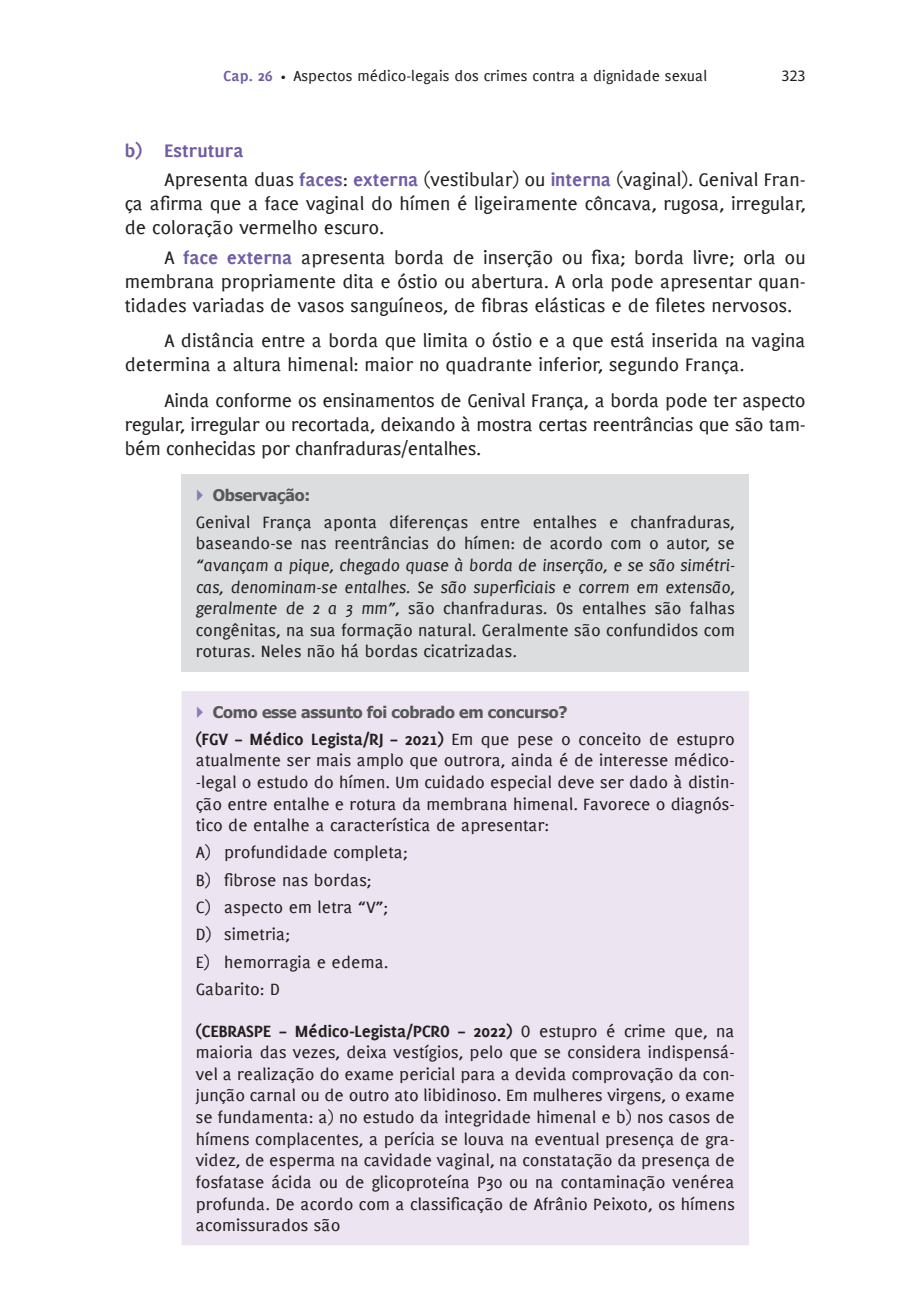
<style>
.page{position:relative;width:908px;height:1304px;background:#fff}
.page>*{position:absolute;margin:0;border:0;box-sizing:border-box;transform-origin:0 0}
.TEXTO{font:20px/24px "PF Muse";letter-spacing:-.005em;color:#231f20;text-align:justify}
.LISTA{font:700 20px "PF Muse";color:#6f5da5}
.IMPORTANTE_-_texto{font:18px/21.6px "PF Muse";color:#231f20;text-align:justify}
.IMPORTANTE_-_texto-a{font:18px "PF Muse";color:#231f20}
.t1{font:16px "PF Muse";color:#231f20}
.t2{font:700 16px "Tahoma";letter-spacing:-.015em;color:#57585a}
.t3{font:16px "Myriad Pro";color:#231f20}
.s1{font-weight:700;color:#6f5da5}
.s2{font-size:12px}
.s3{font-style:italic}
.s4{font-weight:700}
</style>
<div class="page">
<div style="left:181px;top:474px;width:567px;height:198px;background:#dcdddf"></div>
<div style="left:181px;top:691px;width:567px;height:554px;background:#ece5f1"></div>
<svg style="left:197px;top:706px;width:6px;height:12px"></svg>
<p class="t1" style="left:223px;top:66px;width:485px"><span class="s1">Cap. 26</span> <span class="s2">•</span> Aspectos médico-legais dos crimes contra a dignidade sexual</p>
<p class="t3" style="left:781px;top:65px;width:26px">323</p>
<p class="LISTA" style="left:125px;top:138px;width:120px">b) Estrutura</p>
<p class="TEXTO" style="left:125px;top:168px;width:682px;text-indent:40px">Apresenta duas <span class="s1">faces</span>: <span class="s1">externa</span> (vestibular) ou <span class="s1">interna</span> (vaginal). Genival Fran&shy;ça afirma que a face vaginal do hímen é ligeiramente côncava, rugosa, irregular, de coloração vermelho escuro.</p>
<p class="TEXTO" style="left:125px;top:245px;width:682px;text-indent:40px">A <span class="s1">face externa</span> apresenta borda de inserção ou fixa; borda livre; orla ou membrana propriamente dita e óstio ou abertura. A orla pode apresentar quan&shy;tidades variadas de vasos sanguíneos, de fibras elásticas e de filetes nervosos.</p>
<p class="TEXTO" style="left:125px;top:329px;width:682px;text-indent:40px">A distância entre a borda que limita o óstio e a que está inserida na vagina determina a altura himenal: maior no quadrante inferior, segundo França.</p>
<p class="TEXTO" style="left:125px;top:388px;width:682px;text-indent:40px">Ainda conforme os ensinamentos de Genival França, a borda pode ter aspecto regular, irregular ou recortada, deixando à mostra certas reentrâncias que são tam&shy;bém conhecidas por chanfraduras/entalhes.</p>
<p class="t2" style="left:213px;top:483px;width:99px">Observação:</p>
<p class="IMPORTANTE_-_texto" style="left:196px;top:511px;width:540px">Genival França aponta diferenças entre entalhes e chanfraduras, baseando-se nas reentrâncias do hímen: de acordo com o autor, se <span class="s3">“avançam a pique, chegado quase à borda de inserção, e se são simétri&shy;cas, denominam-se entalhes. Se são superficiais e correm em extensão, geralmente de 2 a 3 mm”</span>, são chanfraduras. Os entalhes são falhas congênitas, na sua formação natural. Geralmente são confundidos com roturas. Neles não há bordas cicatrizadas.</p>
<p class="t2" style="left:213px;top:700px;width:356px">Como esse assunto foi cobrado em concurso?</p>
<p class="IMPORTANTE_-_texto" style="left:196px;top:728px;width:540px"><span class="s4">(FGV – Médico Legista/RJ – 2021)</span> Em que pese o conceito de estupro atualmente ser mais amplo que outrora, ainda é de interesse médico--legal o estudo do hímen. Um cuidado especial deve ser dado à distin&shy;ção entre entalhe e rotura da membrana himenal. Favorece o diagnós&shy;tico de entalhe a característica de apresentar:</p>
<p class="IMPORTANTE_-_texto-a" style="left:196px;top:842px;width:213px">A) profundidade completa;</p>
<p class="IMPORTANTE_-_texto-a" style="left:196px;top:869px;width:177px">B) fibrose nas bordas;</p>
<p class="IMPORTANTE_-_texto-a" style="left:196px;top:896px;width:194px">C) aspecto em letra “V”;</p>
<p class="IMPORTANTE_-_texto-a" style="left:196px;top:923px;width:96px">D) simetria;</p>
<p class="IMPORTANTE_-_texto-a" style="left:196px;top:951px;width:194px">E) hemorragia e edema.</p>
<p class="IMPORTANTE_-_texto" style="left:196px;top:978px;width:86px">Gabarito: D</p>
<p class="IMPORTANTE_-_texto" style="left:196px;top:1020px;width:540px"><span class="s4">(CEBRASPE – Médico-Legista/PCRO – 2022)</span> O estupro é crime que, na maioria das vezes, deixa vestígios, pelo que se considera indispensá&shy;vel a realização do exame pericial para a devida comprovação da con&shy;junção carnal ou de outro ato libidinoso. Em mulheres virgens, o exame se fundamenta: a) no estudo da integridade himenal e b) nos casos de hímens complacentes, a perícia se louva na eventual presença de gra&shy;videz, de esperma na cavidade vaginal, na constatação da presença de fosfatase ácida ou de glicoproteína P30 ou na contaminação venérea profunda. De acordo com a classificação de Afrânio Peixoto, os hímens acomissurados são</p>
</div>
